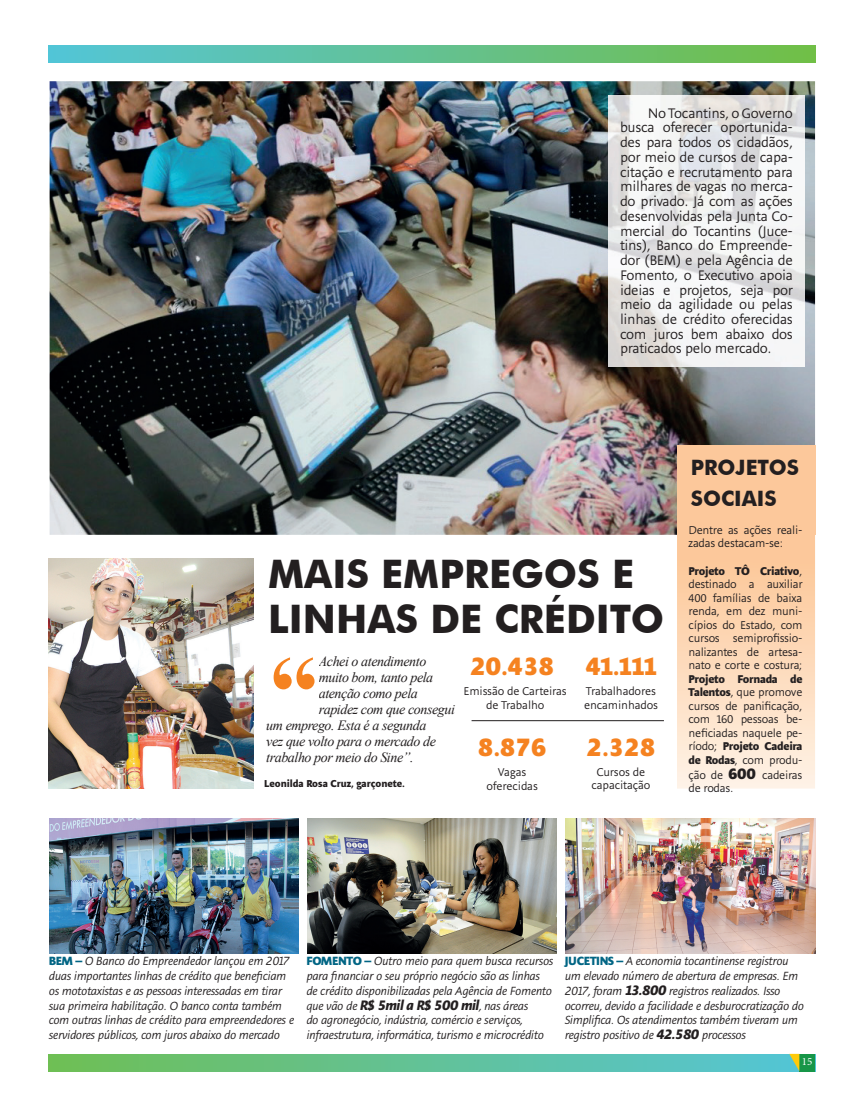
<style>
.page{position:relative;width:863px;height:1117px;background:#fff}
.page>*{position:absolute;margin:0;border:0;box-sizing:border-box;transform-origin:0 0}
.t1{font:700 98.12px "Times New Roman";color:#f58220}
.t2{font:700 39.25px/44.9px "Futura BT";color:#231f20}
.t3{font:700 24.5px "Alinea Sans";letter-spacing:-.01em;color:#f58220}
.t4{font:700 21.12px/30.6px "Futura BT";color:#231f20}
.t5{font:italic 14.12px "Times New Roman";letter-spacing:-.03em;color:#231f20}
.t6{font:13.5px/14.8px "Alinea Sans";letter-spacing:-.02em;color:#231f20;text-align:justify}
.t7{font:italic 11.62px/14.8px "Alinea Sans";letter-spacing:-.03em;color:#231f20}
.t8{font:11px/13.5px "Alinea Sans";letter-spacing:-.02em;color:#231f20;text-align:center}
.t9{font:11px "Minion Pro";color:#fff}
.t10{font:700 9.88px "Alinea Sans";color:#231f20}
.s1{font-weight:700}
.s2{font-weight:700;font-size:14.75px}
.s3{font-weight:700;font-style:normal;color:#016584}
.s4{font-weight:700;font-size:13.5px}
</style>
<div class="page">
<img style="left:50px;top:81px;width:765px;height:453px">
<img style="left:307px;top:818px;width:249px;height:135px">
<img style="left:49px;top:818px;width:249px;height:135px">
<img style="left:566px;top:818px;width:249px;height:135px">
<img style="left:609px;top:96px;width:196px;height:270px">
<img style="left:49px;top:558px;width:205px;height:230px">
<hr style="left:471px;top:720px;width:193px;height:1px;background:#231f20">
<div style="left:49px;top:45px;width:766px;height:17px;background:linear-gradient(to right,#54c5d8,#72be47)"></div>
<div style="left:49px;top:1054px;width:766px;height:17px;background:linear-gradient(to right,#6fbe56,#54c5d9)"></div>
<div style="left:799px;top:1053px;width:16px;height:17px;background:#179648"></div>
<svg style="left:789px;top:1053px;width:10px;height:17px"></svg>
<svg style="left:677px;top:534px;width:138px;height:254px;background:#fddabb"></svg>
<div style="left:677px;top:445px;width:138px;height:89px;background:#fcc89b"></div>
<p class="t6" style="left:620px;top:105px;width:174px;text-indent:28px">No Tocantins, o Governo busca oferecer oportunida&shy;des para todos os cidadãos, por meio de cursos de capa&shy;citação e recrutamento para milhares de vagas no merca&shy;do privado. Já com as ações desenvolvidas pela Junta Co&shy;mercial do Tocantins (Juce&shy;tins), Banco do Empreende&shy;dor (BEM) e pela Agência de Fomento, o Executivo apoia ideias e projetos, seja por meio da agilidade ou pelas linhas de crédito oferecidas com juros bem abaixo dos praticados pelo mercado.</p>
<h2 class="t2" style="left:268px;top:551px;width:397px">MAIS EMPREGOS E<br>LINHAS DE CRÉDITO</h2>
<p class="t5" style="left:319px;top:651px;width:109px">Achei o atendimento</p>
<p class="t5" style="left:319px;top:667px;width:116px">muito bom, tanto pela</p>
<p class="t5" style="left:319px;top:683px;width:101px">atenção como pela</p>
<p class="t5" style="left:319px;top:699px;width:138px">rapidez com que consegui</p>
<p class="t5" style="left:266px;top:715px;width:161px">um emprego. Esta é a segunda</p>
<p class="t5" style="left:266px;top:731px;width:171px">vez que volto para o mercado de</p>
<p class="t5" style="left:266px;top:746px;width:149px">trabalho por meio do Sine”.</p>
<h1 class="t1" style="left:270px;top:623px;width:50px">“</h1>
<p class="t10" style="left:264px;top:777px;width:142px">Leonilda Rosa Cruz, garçonete.</p>
<h3 class="t3" style="left:470px;top:651px;width:86px">20.438</h3>
<p class="t8" style="left:464px;top:684px;width:105px">Emissão de Carteiras de Trabalho</p>
<h3 class="t3" style="left:478px;top:732px;width:70px">8.876</h3>
<p class="t8" style="left:486px;top:765px;width:53px">Vagas oferecidas</p>
<h3 class="t3" style="left:585px;top:651px;width:74px">41.111</h3>
<p class="t8" style="left:584px;top:684px;width:75px;text-align:left">Trabalhadores encaminhados</p>
<h3 class="t3" style="left:587px;top:732px;width:70px">2.328</h3>
<p class="t8" style="left:591px;top:765px;width:60px">Cursos de capacitação</p>
<h3 class="t4" style="left:691px;top:452px;width:110px">PROJETOS<br>SOCIAIS</h3>
<p class="t8" style="left:688px;top:523px;width:115px;text-align:left">Dentre as ações reali&shy;zadas destacam-se:</p>
<p class="t8" style="left:688px;top:564px;width:115px;text-align:justify"><span class="s1">Projeto TÔ Criativo</span>, destinado a auxiliar 400 famílias de baixa renda, em dez muni&shy;cípios do Estado, com cursos semiprofissio&shy;nalizantes de artesa&shy;nato e corte e costura;</p>
<p class="t8" style="left:688px;top:672px;width:115px;text-align:justify"><span class="s1">Projeto Fornada de Talentos</span>, que promove cursos de panificação, com 160 pessoas be&shy;neficiadas naquele pe&shy;ríodo; <span class="s1">Projeto Cadeira de Rodas</span>, com produ-</p>
<p class="t8" style="left:688px;top:767px;width:115px;text-align:left">ção de <span class="s2">600</span> cadeiras de rodas.</p>
<p class="t7" style="left:49px;top:953px;width:247px"><span class="s3">BEM –</span> O Banco do Empreendedor lançou em 2017 duas importantes linhas de crédito que beneficiam os mototaxistas e as pessoas interessadas em tirar sua primeira habilitação. O banco conta também com outras linhas de crédito para empreendedores e servidores públicos, com juros abaixo do mercado</p>
<p class="t7" style="left:306px;top:953px;width:248px"><span class="s3">FOMENTO –</span> Outro meio para quem busca recursos para financiar o seu próprio negócio são as linhas de crédito disponibilizadas pela Agência de Fomento que vão de <span class="s4">R$ 5mil a R$ 500 mil</span>, nas áreas<br>do agronegócio, indústria, comércio e serviços, infraestrutura, informática, turismo e microcrédito</p>
<p class="t7" style="left:565px;top:953px;width:241px"><span class="s3">JUCETINS –</span> A economia tocantinense registrou um elevado número de abertura de empresas. Em 2017, foram <span class="s4">13.800</span> registros realizados. Isso ocorreu, devido a facilidade e desburocratização do Simplifica. Os atendimentos também tiveram um registro positivo de <span class="s4">42.580</span> processos</p>
<p class="t9" style="left:802px;top:1054px;width:12px">15</p>
</div>
